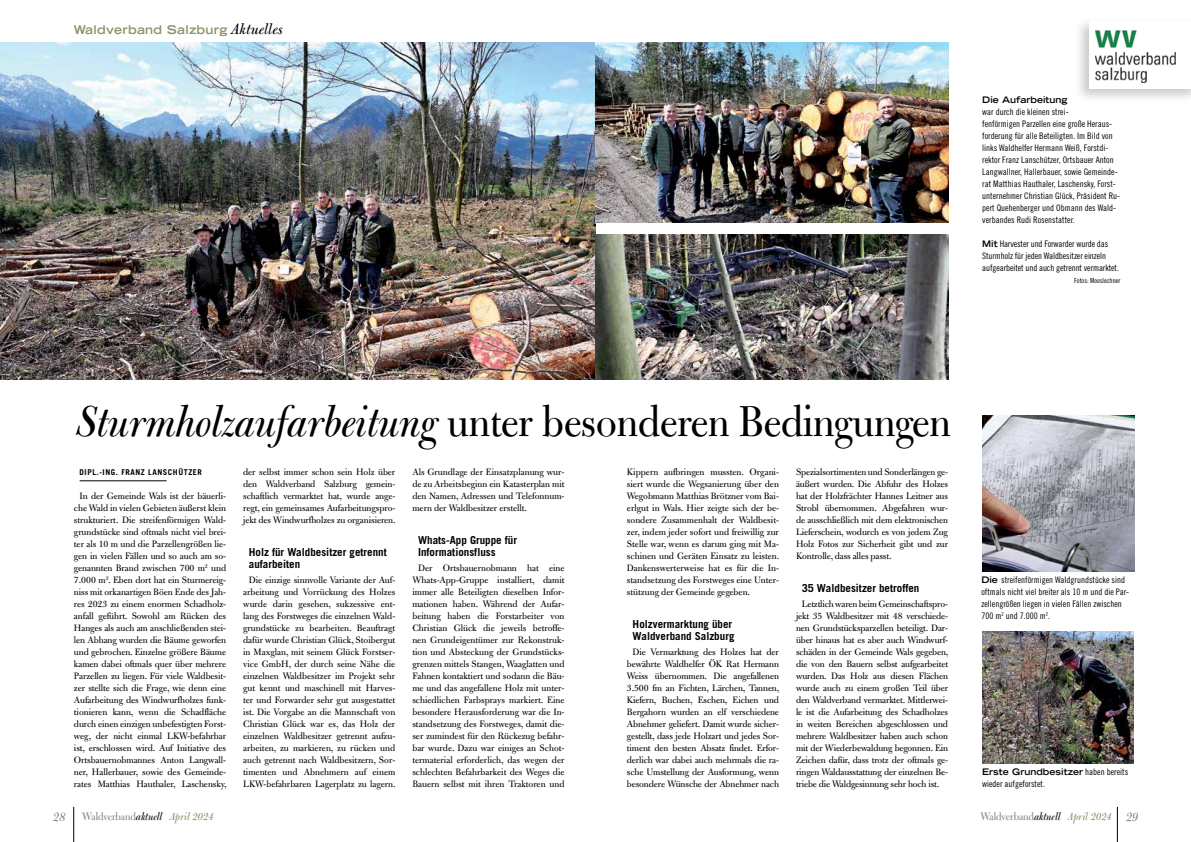
<style>
.page{position:relative;width:1191px;height:842px;background:#fff}
.page>*{position:absolute;margin:0;border:0;box-sizing:border-box;transform-origin:0 0}
.t1{font:48px "Bulmer MT Std Display";color:#000}
.t2{font:12px "Bulmer MT Std Display";color:#808285}
.t3{font:700 expanded 12px "Trade Gothic LT Std";letter-spacing:.02em;color:#909069}
.t4{font:12px "Bulmer MT Std Italic Display";color:#909069}
.t5{font:700 11px/12px "Trade Gothic LT Std";color:#000}
.t6{font:10px/12px "Bulmer MT Std";letter-spacing:-.005em;color:#000;text-align:justify}
.t7{font:9px/12px "Trade Gothic LT Std Cn 18";color:#000}
.t8{font:700 expanded 9px "Trade Gothic LT Std";letter-spacing:.005em;color:#000}
.t9{font:700 8px "Trade Gothic LT Std";letter-spacing:.07em;color:#000}
.t10{font:7px "Trade Gothic LT Std Cn 18";color:#000}
.s1{font-family:"Bulmer MT Std";font-weight:400;font-style:italic;font-stretch:normal;font-size:16px;color:#000}
.s2{font-family:"Trade Gothic LT Std";font-weight:700;font-stretch:expanded}
.s3{font-family:"Bulmer MT Std Italic Display"}
.s4{font-family:"Trade Gothic LT Std Cn 18";font-weight:400;font-stretch:normal}
.s5{font-family:"Bulmer MT Std Italic Display";font-size:14px}
.s6{font-family:"Bulmer MT Std Italic Display";color:#000}
.s7{font-size:14px;color:#808285}
</style>
<div class="page">
<hr style="left:74px;top:807px;width:1px;height:35px;background:#000">
<hr style="left:1117px;top:807px;width:1px;height:35px;background:#000">
<div style="left:1074px;top:17px;width:117px;height:86px;background:#000;opacity:.21"></div>
<div style="left:1089px;top:21px;width:102px;height:67px;background:#fff"></div>
<img style="left:1095px;top:30px;width:80px;height:53px">
<img style="left:0;top:43px;width:595px;height:336px">
<hr style="left:80px;top:481px;width:87px;height:1px;background:#000">
<img style="left:596px;top:43px;width:352px;height:180px">
<img style="left:596px;top:235px;width:352px;height:144px">
<img style="left:982px;top:415px;width:152px;height:156px">
<img style="left:982px;top:631px;width:151px;height:132px">
<p class="t3" style="left:74px;top:22px;width:211px">Waldverband Salzburg <span class="s1">Aktuelles</span></p>
<p class="t8" style="left:982px;top:94px;width:87px">Die Aufarbeitung</p>
<p class="t7" style="left:982px;top:106px;width:139px">war durch die kleinen strei-<br>fenförmigen Parzellen eine große Heraus&shy;forderung für alle Beteiligten. Im Bild von links Waldhelfer Hermann Weiß, Forstdi&shy;rektor Franz Lanschützer, Ortsbauer Anton Langwallner, Hallerbauer, sowie Gemeinde&shy;rat Matthias Hauthaler, Laschensky, Forst&shy;unternehmer Christian Glück, Präsident Ru&shy;pert Quehenberger und Obmann des Wald&shy;verbandes Rudi Rosenstatter.</p>
<p class="t7" style="left:982px;top:238px;width:138px"><span class="s2">Mit</span> Harvester und Forwarder wurde das<br>Sturmholz für jeden Waldbesitzer einzeln aufgearbeitet und auch getrennt vermarktet.</p>
<p class="t10" style="left:1074px;top:276px;width:48px">Fotos: Mooslechner</p>
<h1 class="t1" style="left:76px;top:397px;width:876px"><span class="s3">Sturmholzaufarbeitung</span> unter besonderen Bedingungen</h1>
<p class="t9" style="left:80px;top:467px;width:124px">Dipl.-ing. Franz lanschützer</p>
<p class="t6" style="left:74px;top:490px;width:154px;text-align:center">In der Gemeinde Wals ist der bäuerli&shy;che Wald in vielen Gebieten äußerst klein strukturiert. Die streifenförmigen Wald&shy;grundstücke sind oftmals nicht viel brei&shy;ter als 10 m und die Parzellengrößen lie&shy;gen in vielen Fällen und so auch am so&shy;genannten Brand zwischen 700 m<sup>2</sup> und 7.000 m<sup>2</sup>. Eben dort hat ein Sturmereig&shy;niss mit orkanartigen Böen Ende des Jah&shy;res 2023 zu einem enormen Schadholz&shy;anfall geführt. Sowohl am Rücken des Hanges als auch am anschließenden stei&shy;len Abhang wurden die Bäume geworfen und gebrochen. Einzelne größere Bäume kamen dabei oftmals quer über mehrere Parzellen zu liegen. Für viele Waldbesit&shy;zer stellte sich die Frage, wie denn eine Aufarbeitung des Windwurfholzes funk&shy;tionieren kann, wenn die Schadfläche durch einen einzigen unbefestigten Forst&shy;weg, der nicht einmal LKW-befahrbar ist, erschlossen wird. Auf Initiative des Ortsbauernobmannes Anton Langwall&shy;ner, Hallerbauer, sowie des Gemeinde&shy;rates Matthias Hauthaler, Laschensky,</p>
<p class="t6" style="left:243px;top:466px;width:154px">der selbst immer schon sein Holz über den Waldverband Salzburg gemein&shy;schaftlich vermarktet hat, wurde ange&shy;regt, ein gemeinsames Aufarbeitungspro&shy;jekt des Windwurfholzes zu organisieren.</p>
<p class="t5" style="left:249px;top:545px;width:139px">holz für Waldbesitzer getrennt aufarbeiten</p>
<p class="t6" style="left:243px;top:574px;width:154px;text-align:center">Die einzige sinnvolle Variante der Auf&shy;arbeitung und Vorrückung des Holzes wurde darin gesehen, sukzessive ent&shy;lang des Forstweges die einzelnen Wald&shy;grundstücke zu bearbeiten. Beauftragt dafür wurde Christian Glück, Stoibergut in Maxglan, mit seinem Glück Forstser&shy;vice GmbH, der durch seine Nähe die einzelnen Waldbesitzer im Projekt sehr gut kennt und maschinell mit Harves&shy;ter und Forwarder sehr gut ausgestattet ist. Die Vorgabe an die Mannschaft von Christian Glück war es, das Holz der einzelnen Waldbesitzer getrennt aufzu&shy;arbeiten, zu markieren, zu rücken und auch getrennt nach Waldbesitzern, Sor&shy;timenten und Abnehmern auf einem LKW-befahrbaren Lagerplatz zu lagern.</p>
<p class="t6" style="left:412px;top:466px;width:154px">Als Grundlage der Einsatzplanung wur&shy;de zu Arbeitsbeginn ein Katasterplan mit den Namen, Adressen und Telefonnum&shy;mern der Waldbesitzer erstellt.</p>
<p class="t5" style="left:418px;top:533px;width:100px">Whats-app gruppe für informationsfluss</p>
<p class="t6" style="left:412px;top:562px;width:154px;text-align:center">Der Ortsbauernobmann hat eine Whats-App-Gruppe installiert, damit immer alle Beteiligten dieselben Infor&shy;mationen haben. Während der Aufar&shy;beitung haben die Forstarbeiter von Christian Glück die jeweils betroffe&shy;nen Grundeigentümer zur Rekonstruk&shy;tion und Absteckung der Grundstücks&shy;grenzen mittels Stangen, Waaglatten und Fahnen kontaktiert und sodann die Bäu&shy;me und das angefallene Holz mit unter&shy;schiedlichen Farbsprays markiert. Eine besondere Herausforderung war die In&shy;standsetzung des Forstweges, damit die&shy;ser zumindest für den Rückezug befahr&shy;bar wurde. Dazu war einiges an Schot&shy;termaterial erforderlich, das wegen der schlechten Befahrbarkeit des Weges die Bauern selbst mit ihren Traktoren und</p>
<p class="t6" style="left:627px;top:466px;width:154px">Kippern aufbringen mussten. Organi&shy;siert wurde die Wegsanierung über den Wegobmann Matthias Brötzner vom Bai&shy;erlgut in Wals. Hier zeigte sich der be&shy;sondere Zusammenhalt der Waldbesit&shy;zer, indem jeder sofort und freiwillig zur Stelle war, wenn es darum ging mit Ma&shy;schinen und Geräten Einsatz zu leisten.<br>Dankenswerterweise hat es für die In&shy;standsetzung des Forstweges eine Unter&shy;stützung der Gemeinde gegeben.</p>
<p class="t5" style="left:632px;top:617px;width:103px">holzvermarktung über<br>Waldverband salzburg</p>
<p class="t6" style="left:627px;top:646px;width:154px;text-align:center">Die Vermarktung des Holzes hat der bewährte Waldhelfer ÖK Rat Hermann Weiss übernommen. Die angefallenen 3.500 fm an Fichten, Lärchen, Tannen, Kiefern, Buchen, Eschen, Eichen und Bergahorn wurden an elf verschiedene Abnehmer geliefert. Damit wurde sicher&shy;gestellt, dass jede Holzart und jedes Sor&shy;timent den besten Absatz findet. Erfor&shy;derlich war dabei auch mehrmals die ra&shy;sche Umstellung der Ausformung, wenn besondere Wünsche der Abnehmer nach</p>
<p class="t6" style="left:796px;top:466px;width:154px">Spezialsortimenten und Sonderlängen ge&shy;äußert wurden. Die Abfuhr des Holzes hat der Holzfrächter Hannes Leitner aus Strobl übernommen. Abgefahren wur&shy;de ausschließlich mit dem elektronischen Lieferschein, wodurch es von jedem Zug Holz Fotos zur Sicherheit gibt und zur Kontrolle, dass alles passt.</p>
<p class="t5" style="left:801px;top:581px;width:119px">35 Waldbesitzer betroffen</p>
<p class="t6" style="left:796px;top:598px;width:154px;text-indent:6px">Letztlich waren beim Gemeinschaftspro&shy;jekt 35 Waldbesitzer mit 48 verschiede&shy;nen Grundstücksparzellen beteiligt. Dar&shy;über hinaus hat es aber auch Windwurf&shy;schäden in der Gemeinde Wals gegeben, die von den Bauern selbst aufgearbeitet wurden. Das Holz aus diesen Flächen wurde auch zu einem großen Teil über den Waldverband vermarktet. Mittlerwei&shy;le ist die Aufarbeitung des Schadholzes in weiten Bereichen abgeschlossen und mehrere Waldbesitzer haben auch schon mit der Wiederbewaldung begonnen. Ein Zeichen dafür, dass trotz der oftmals ge&shy;ringen Waldausstattung der einzelnen Be&shy;triebe die Waldgesinnung sehr hoch ist.</p>
<p class="t7" style="left:981px;top:574px;width:149px"><span class="s2">Die</span> streifenförmigen Waldgrundstücke sind oftmals nicht viel breiter als 10 m und die Par&shy;zellengrößen liegen in vielen Fällen zwischen 700 m<sup>2</sup> und 7.000 m<sup>2</sup>.</p>
<p class="t8" style="left:982px;top:766px;width:148px">Erste Grundbesitzer <span class="s4">haben bereits</span></p>
<p class="t7" style="left:982px;top:778px;width:64px">wieder aufgeforstet.</p>
<p class="t2" style="left:53px;top:810px;width:111px"><span class="s5">28</span> Waldverband<span class="s6">aktuell</span></p>
<p class="t4" style="left:169px;top:810px;width:46px">April 2024</p>
<p class="t2" style="left:980px;top:810px;width:82px">Waldverband<span class="s6">aktuell</span></p>
<p class="t4" style="left:1067px;top:810px;width:72px">April 2024 <span class="s7">29</span></p>
</div>
